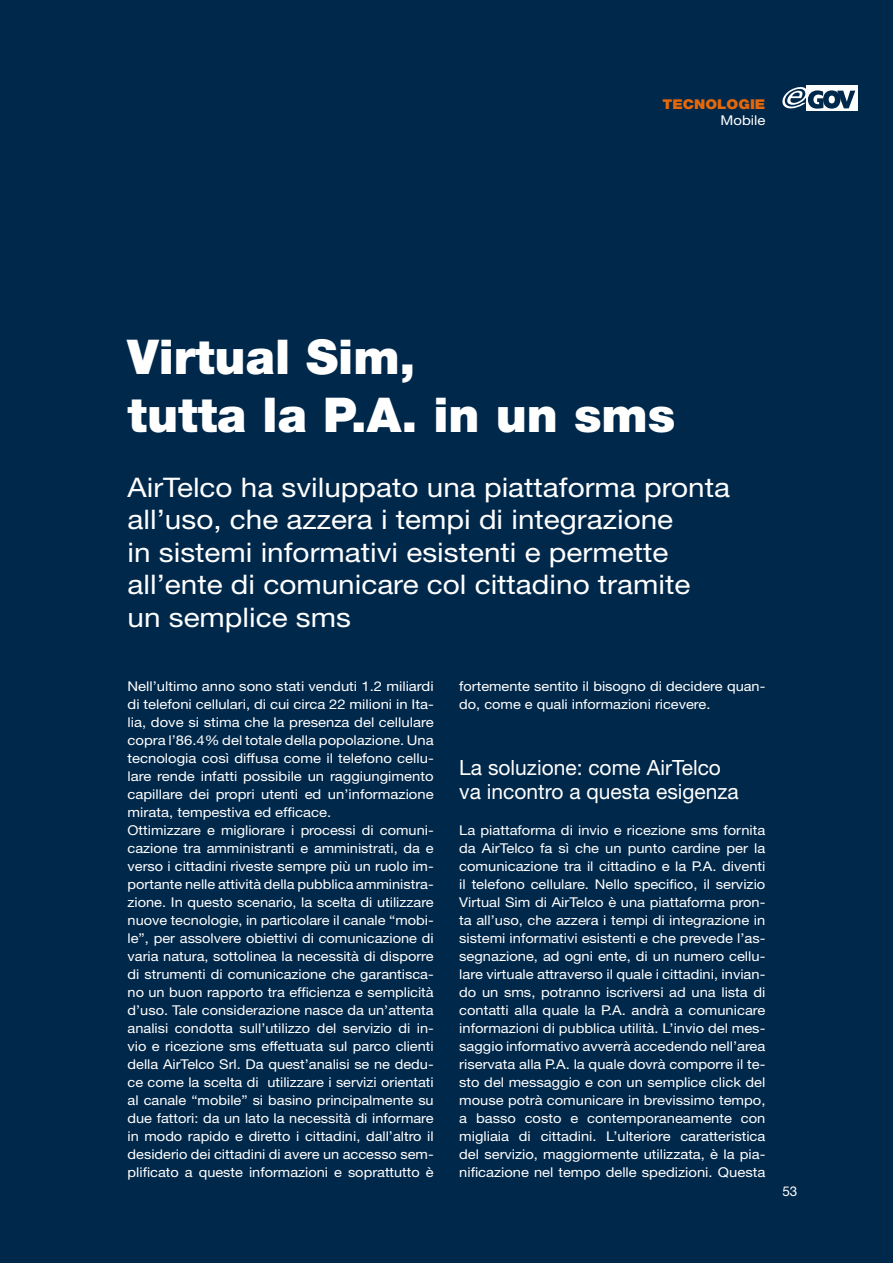
<style>
.page{position:relative;width:893px;height:1263px;background:#00284a}
.page>*{position:absolute;margin:0;border:0;box-sizing:border-box;transform-origin:0 0}
.t1{font:900 48px/57.6px "Helvetica Neue LT Std";color:#fff}
.t2{font:27px/32.4px "Helvetica Neue LT Std";color:#fff;scale:1.1 1}
.t3{font:21px/24px "Helvetica Neue LT Std";color:#fff}
.t4{font:13.5px/18px "Helvetica Neue LT Std";color:#fff;scale:1.1 1}
.t5{font:13.5px/18px "Helvetica Neue LT Std";color:#fff;text-align:justify;scale:1.09 1}
.t6{font:13.5px/18px "Helvetica Neue LT Std";color:#fff;scale:1.08 1}
.t7{font:900 13.5px "Helvetica Neue LT Std";color:#e4680b;scale:1.1 1}
.t8{font:13.5px "Helvetica Neue LT Std";color:#fff}
</style>
<div class="page">
<div style="left:806px;top:85px;width:51px;height:25px;background:#fff"></div>
<svg style="left:782px;top:87px;width:73px;height:22px"></svg>
<p class="t7" style="left:662px;top:96px;width:20px">Tecnologie</p>
<p class="t4" style="left:721px;top:111px;width:42px">Mobile</p>
<h1 class="t1" style="left:128px;top:328px;width:549px">Virtual Sim,<br>tutta la P.A. in un sms</h1>
<h2 class="t2" style="left:128px;top:471px;width:549px">AirTelco ha sviluppato una piattaforma pronta all’uso, che azzera i tempi di integrazione<br>in sistemi informativi esistenti e permette all’ente di comunicare col cittadino tramite un semplice sms</h2>
<p class="t4" style="left:128px;top:677px;width:280px">Nell’ultimo anno sono stati venduti 1.2 miliardi di telefoni cellulari, di cui circa 22 milioni in Ita&shy;lia, dove si stima che la presenza del cellulare copra l’86.4% del totale della popolazione. Una tecnologia così diffusa come il telefono cellu&shy;lare rende infatti possibile un raggiungimento capillare dei propri utenti ed un’informazione mirata, tempestiva ed efficace.<br>Ottimizzare e migliorare i processi di comuni&shy;cazione tra amministranti e amministrati, da e verso i cittadini riveste sempre più un ruolo im&shy;portante nelle attività della pubblica amministra&shy;zione. In questo scenario, la scelta di utilizzare nuove tecnologie, in particolare il canale “mobi&shy;le”, per assolvere obiettivi di comunicazione di varia natura, sottolinea la necessità di disporre di strumenti di comunicazione che garantisca&shy;no un buon rapporto tra efficienza e semplicità d’uso. Tale considerazione nasce da un’attenta analisi condotta sull’utilizzo del servizio di in&shy;vio e ricezione sms effettuata sul parco clienti della AirTelco Srl. Da quest’analisi se ne dedu&shy;ce come la scelta di utilizzare i servizi orientati al canale “mobile” si basino principalmente su due fattori: da un lato la necessità di informare in modo rapido e diretto i cittadini, dall’altro il desiderio dei cittadini di avere un accesso sem&shy;plificato a queste informazioni e soprattutto è</p>
<p class="t6" style="left:459px;top:677px;width:285px">fortemente sentito il bisogno di decidere quan&shy;do, come e quali informazioni ricevere.</p>
<h3 class="t3" style="left:459px;top:755px;width:281px">La soluzione: come AirTelco va incontro a questa esigenza</h3>
<p class="t5" style="left:459px;top:821px;width:282px">La piattaforma di invio e ricezione sms fornita da AirTelco fa sì che un punto cardine per la comunicazione tra il cittadino e la P.A. diventi il telefono cellulare. Nello specifico, il servizio Virtual Sim di AirTelco è una piattaforma pron&shy;ta all’uso, che azzera i tempi di integrazione in sistemi informativi esistenti e che prevede l’as&shy;segnazione, ad ogni ente, di un numero cellu&shy;lare virtuale attraverso il quale i cittadini, invian&shy;do un sms, potranno iscriversi ad una lista di contatti alla quale la P.A. andrà a comunicare informazioni di pubblica utilità. L’invio del mes&shy;saggio informativo avverrà accedendo nell’area riservata alla P.A. la quale dovrà comporre il te&shy;sto del messaggio e con un semplice click del mouse potrà comunicare in brevissimo tempo, a basso costo e contemporaneamente con migliaia di cittadini. L’ulteriore caratteristica del servizio, maggiormente utilizzata, è la pia&shy;nificazione nel tempo delle spedizioni. Questa</p>
<p class="t8" style="left:782px;top:1183px;width:17px">53</p>
</div>
